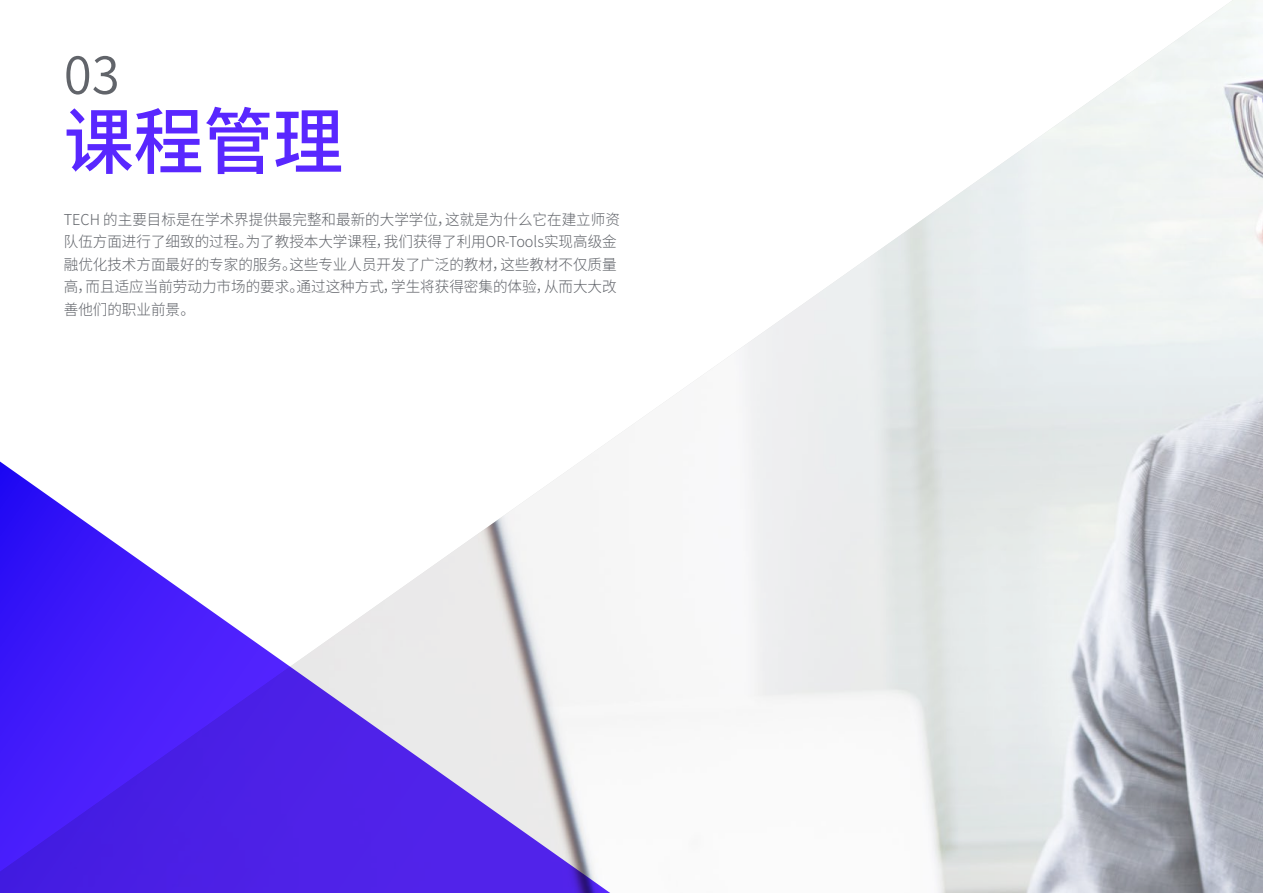
<style>
.page{position:relative;width:1263px;height:893px;background:#fff}
.page>*{position:absolute;margin:0;border:0;box-sizing:border-box;transform-origin:0 0}
.t1{font:500 72px "Source Han Sans CN";color:#5927ff}
.t2{font:52.5px "Source Han Sans CN";color:#61646a}
.t3{font:300 15px/22.5px "Source Han Sans CN";color:#61646a}
</style>
<div class="page">
<img style="left:603px;top:0;width:660px;height:893px">
<svg style="left:0;top:446px;width:640px;height:447px"></svg>
<h2 class="t2" style="left:64px;top:45px;width:57px">03</h2>
<h1 class="t1" style="left:64px;top:101px;width:281px">课程管理</h1>
<p class="t3" style="left:64px;top:208px;width:558px">TECH 的主要目标是在学术界提供最完整和最新的大学学位，这就是为什么它在建立师资队伍方面进行了细致的过程。为了教授本大学课程，我们获得了利用OR-Tools实现高级金融优化技术方面最好的专家的服务。这些专业人员开发了广泛的教材，这些教材不仅质量高，而且适应当前劳动力市场的要求。通过这种方式，学生将获得密集的体验，从而大大改善他们的职业前景。</p>
</div>
